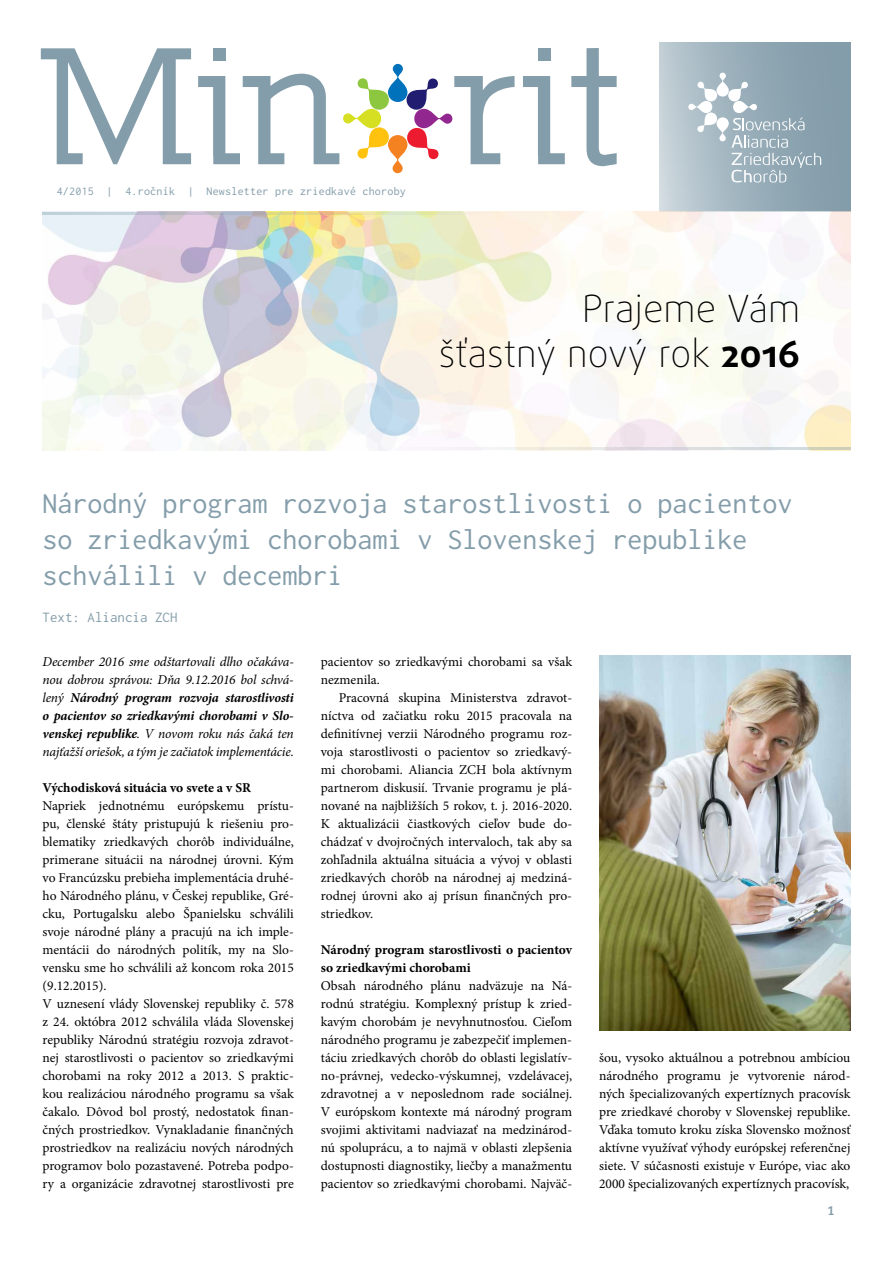
<style>
.page{position:relative;width:893px;height:1263px;background:#fff}
.page>*{position:absolute;margin:0;border:0;box-sizing:border-box;transform-origin:0 0}
.t1{font:100 37.5px/45px "Daxline Pro";color:#000;text-align:right}
.t2{font:30px/36px "Inconsolata";color:#849daa}
.t3{font:15px "Inconsolata";color:#849daa}
.t4{font:13.5px/18px "Minion Pro";color:#000;text-align:justify}
.t5{font:italic 13.5px/18px "Minion Pro";letter-spacing:-.015em;color:#000;text-align:justify}
.t6{font:700 13.5px/18px "Minion Pro";color:#000}
.t7{font:13.5px "Bree";color:#849daa}
.t8{font:12px "Inconsolata";letter-spacing:.02em;color:#849daa}
.s1{font-weight:700}
</style>
<div class="page">
<svg style="left:659px;top:43px;width:191px;height:169px;background:#9fb3bd"></svg>
<img style="left:43px;top:212px;width:807px;height:238px">
<svg style="left:41px;top:48px;width:150px;height:116px"></svg>
<svg style="left:198px;top:64px;width:317px;height:109px"></svg>
<svg style="left:523px;top:76px;width:42px;height:88px"></svg>
<svg style="left:571px;top:48px;width:46px;height:118px"></svg>
<div style="left:538px;top:48px;width:12px;height:13px;background:#849daa"></div>
<div style="left:213px;top:48px;width:12px;height:13px;background:#849daa"></div>
<svg style="left:688px;top:73px;width:133px;height:109px;background:#a6b8c2"></svg>
<img style="left:599px;top:655px;width:251px;height:375px">
<hr style="left:44px;top:448px;width:806px;height:2px;background:#849daa">
<hr style="left:43px;top:212px;width:806px;height:2px;background:#849daa">
<p class="t8" style="left:57px;top:185px;width:351px">4/2015 | 4.ročník | Newsletter pre zriedkavé choroby</p>
<h1 class="t1" style="left:439px;top:286px;width:363px">Prajeme Vám<br>šťastný nový rok <span class="s1">2016</span></h1>
<h2 class="t2" style="left:43px;top:485px;width:751px">Národný program rozvoja starostlivosti o pacientov so zriedkavými chorobami v Slovenskej republike schválili v decembri</h2>
<p class="t3" style="left:43px;top:609px;width:136px">Text: Aliancia ZCH</p>
<p class="t5" style="left:43px;top:653px;width:253px">December 2016 sme odštartovali dlho očakáva&shy;nou dobrou správou: Dňa 9.12.2016 bol schvá&shy;lený <span class="s1">Národný program rozvoja starostlivosti o pacientov so zriedkavými chorobami v Slo&shy;venskej republike</span>. V novom roku nás čaká ten najťažší oriešok, a tým je začiatok implementácie.</p>
<p class="t6" style="left:43px;top:779px;width:210px">Východisková situácia vo svete a v SR</p>
<p class="t4" style="left:43px;top:797px;width:253px;text-align:left">Napriek jednotnému európskemu prístu&shy;pu, členské štáty pristupujú k riešeniu pro&shy;blematiky zriedkavých chorôb individuálne, primerane situácii na národnej úrovni. Kým vo Francúzsku prebieha implementácia druhé&shy;ho Národného plánu, v Českej republike, Gré&shy;cku, Portugalsku alebo Španielsku schválili svoje národné plány a pracujú na ich imple&shy;mentácii do národných politík, my na Slo&shy;vensku sme ho schválili až koncom roka 2015 (9.12.2015).<br>V uznesení vlády Slovenskej republiky č. 578 z 24. októbra 2012 schválila vláda Slovenskej republiky Národnú stratégiu rozvoja zdravot&shy;nej starostlivosti o pacientov so zriedkavými chorobami na roky 2012 a 2013. S praktic&shy;kou realizáciou národného programu sa však čakalo. Dôvod bol prostý, nedostatok finan&shy;čných prostriedkov. Vynakladanie finančných prostriedkov na realizáciu nových národných programov bolo pozastavené. Potreba podpo&shy;ry a organizácie zdravotnej starostlivosti pre</p>
<p class="t4" style="left:321px;top:653px;width:253px">pacientov so zriedkavými chorobami sa však nezmenila.</p>
<p class="t4" style="left:321px;top:689px;width:253px;text-indent:18px">Pracovná skupina Ministerstva zdravot&shy;níctva od začiatku roku 2015 pracovala na definitívnej verzii Národného programu roz&shy;voja starostlivosti o pacientov so zriedkavý&shy;mi chorobami. Aliancia ZCH bola aktívnym partnerom diskusií. Trvanie programu je plá&shy;nované na najbližších 5 rokov, t. j. 2016-2020.<br>K aktualizácii čiastkových cieľov bude do&shy;chádzať v dvojročných intervaloch, tak aby sa zohľadnila aktuálna situácia a vývoj v oblasti zriedkavých chorôb na národnej aj medziná&shy;rodnej úrovni ako aj prísun finančných pro&shy;striedkov.</p>
<p class="t6" style="left:321px;top:940px;width:253px">Národný program starostlivosti o pacientov so zriedkavými chorobami</p>
<p class="t4" style="left:321px;top:977px;width:253px">Obsah národného plánu nadväzuje na Ná&shy;rodnú stratégiu. Komplexný prístup k zried&shy;kavým chorobám je nevyhnutnosťou. Cieľom národného programu je zabezpečiť implemen&shy;táciu zriedkavých chorôb do oblasti legislatív&shy;no-právnej, vedecko-výskumnej, vzdelávacej, zdravotnej a v neposlednom rade sociálnej.<br>V európskom kontexte má národný program svojimi aktivitami nadviazať na medzinárod&shy;nú spoluprácu, a to najmä v oblasti zlepšenia dostupnosti diagnostiky, liečby a manažmentu pacientov so zriedkavými chorobami. Najväč-</p>
<p class="t4" style="left:599px;top:1049px;width:253px">šou, vysoko aktuálnou a potrebnou ambíciou národného programu je vytvorenie národ&shy;ných špecializovaných expertíznych pracovísk pre zriedkavé choroby v Slovenskej republike.<br>Vďaka tomuto kroku získa Slovensko možnosť aktívne využívať výhody európskej referenčnej siete. V súčasnosti existuje v Európe, viac ako 2000 špecializovaných expertíznych pracovísk,</p>
<p class="t7" style="left:828px;top:1203px;width:8px">1</p>
</div>
